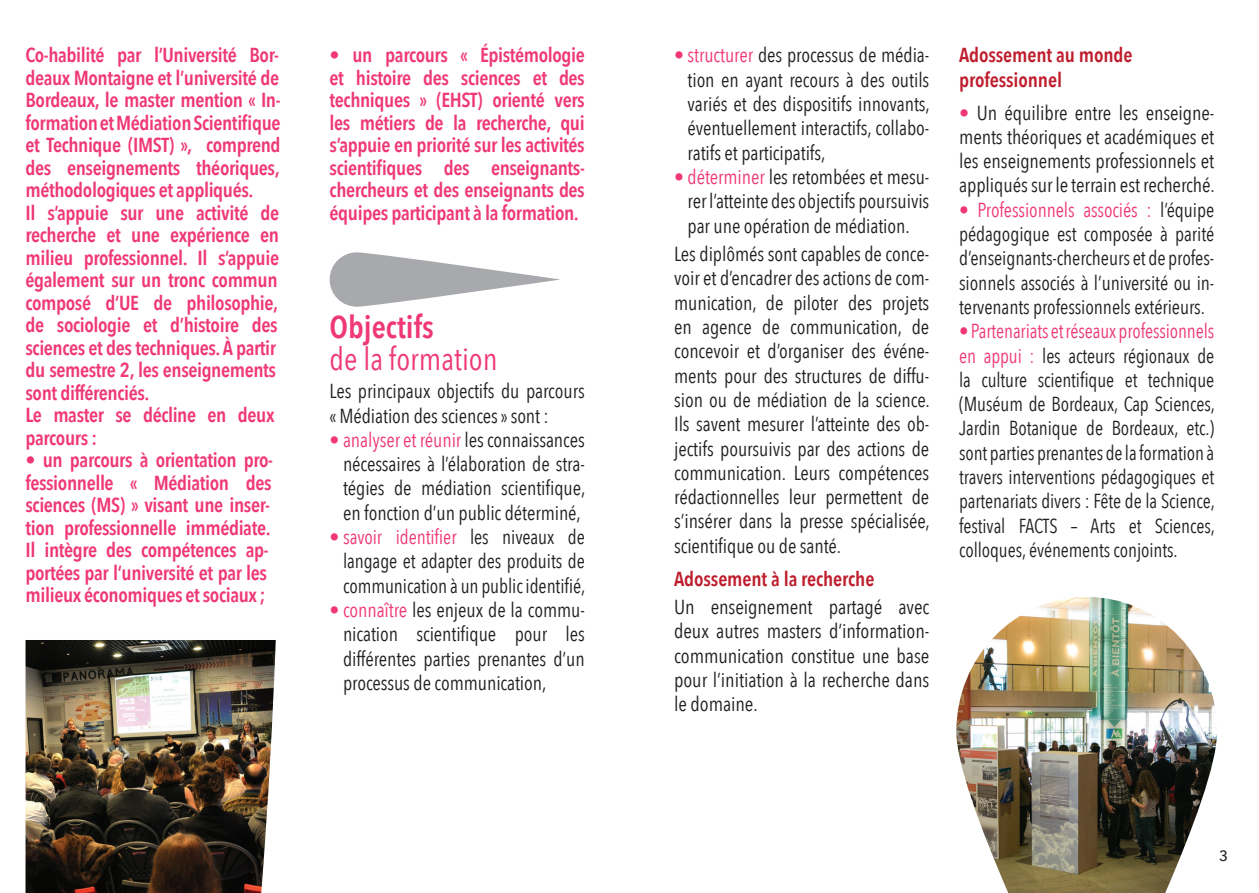
<style>
.page{position:relative;width:1259px;height:893px;background:#fff}
.page>*{position:absolute;margin:0;border:0;box-sizing:border-box;transform-origin:0 0}
.t1{font:31.5px "Avenir Next Condensed";color:#ef3875}
.t2{font:600 31.5px "Avenir Next Condensed";color:#ef3875}
.t3{font:20.25px/24.3px "Avenir Next Condensed";letter-spacing:-.005em;color:#231f20;text-align:justify}
.t4{font:600 20.25px/22.5px "Avenir Next Condensed";letter-spacing:-.02em;color:#ef3875}
.t5{font:20.25px/24.3px "Avenir Next Condensed";letter-spacing:-.005em;color:#231f20;text-align:justify;scale:.94 1}
.t6{font:20.25px/24.3px "Avenir Next Condensed";letter-spacing:-.005em;color:#231f20;text-align:justify;scale:.96 1}
.t7{font:20.25px/24.3px "Avenir Next Condensed";letter-spacing:-.005em;color:#231f20;text-align:justify;scale:.95 1}
.t8{font:600 20.25px/24.3px "Avenir Next Condensed";letter-spacing:-.005em;color:#be1d2c}
.t9{font:500 15px "Avenir Next";color:#231f20}
.s1{color:#ef3875}
</style>
<div class="page">
<svg style="left:330px;top:252px;width:230px;height:55px;fill:#a8a9ad"></svg>
<img style="left:26px;top:640px;width:250px;height:253px">
<img style="left:956px;top:597px;width:261px;height:296px">
<p class="t4" style="left:26px;top:44px;width:257px">Co-habilité par l’Université Bor&shy;deaux Montaigne et l’université de<br>Bordeaux, le master mention « In&shy;formation et Médiation Scientifique et Technique (IMST) », comprend des enseignements théoriques, méthodologiques et appliqués.<br>Il s’appuie sur une activité de recherche et une expérience en milieu professionnel. Il s’appuie également sur un tronc commun composé d’UE de philosophie, de sociologie et d’histoire des sciences et des techniques. À partir du semestre 2, les enseignements sont différenciés.<br>Le master se décline en deux parcours :</p>
<p class="t4" style="left:26px;top:448px;width:249px">• un parcours à orientation pro&shy;fessionnelle « Médiation des sciences (MS) » visant une inser&shy;tion professionnelle immédiate.<br>Il intègre des compétences ap&shy;portées par l’université et par les milieux économiques et sociaux ;</p>
<p class="t4" style="left:330px;top:44px;width:257px;text-align:justify">• un parcours « Épistémologie et histoire des sciences et des techniques » (EHST) orienté vers les métiers de la recherche, qui s’appuie en priorité sur les activités scientifiques des enseignants&shy;chercheurs et des enseignants des équipes participant à la formation.</p>
<h1 class="t2" style="left:330px;top:300px;width:106px">Objectifs</h1>
<h1 class="t1" style="left:330px;top:332px;width:169px">de la formation</h1>
<p class="t3" style="left:330px;top:378px;width:257px">Les principaux objectifs du parcours « Médiation des sciences » sont :</p>
<p class="t3" style="left:343px;top:427px;width:244px;text-indent:-13px"><span class="s1">• analyser et réunir</span> les connaissances nécessaires à l’élaboration de stra&shy;tégies de médiation scientifique, en fonction d’un public déterminé,</p>
<p class="t7" style="left:343px;top:524px;width:257px;text-indent:-13px"><span class="s1">• savoir identifier</span> les niveaux de langage et adapter des produits de communication à un public identifié,</p>
<p class="t3" style="left:343px;top:597px;width:243px;text-indent:-13px"><span class="s1">• connaître</span> les enjeux de la commu&shy;nication scientifique pour les différentes parties prenantes d’un processus de communication,</p>
<p class="t3" style="left:687px;top:42px;width:244px;text-indent:-13px"><span class="s1">• structurer</span> des processus de média&shy;tion en ayant recours à des outils variés et des dispositifs innovants, éventuellement interactifs, collabo&shy;ratifs et participatifs,</p>
<p class="t3" style="left:687px;top:164px;width:243px;text-indent:-13px"><span class="s1">• déterminer</span> les retombées et mesu&shy;rer l’atteinte des objectifs poursuivis par une opération de médiation.</p>
<p class="t3" style="left:674px;top:241px;width:257px">Les diplômés sont capables de conce&shy;voir et d’encadrer des actions de com&shy;munication, de piloter des projets en agence de communication, de concevoir et d’organiser des événe&shy;ments pour des structures de diffu&shy;sion ou de médiation de la science.<br>Ils savent mesurer l’atteinte des ob&shy;jectifs poursuivis par des actions de communication. Leurs compétences rédactionnelles leur permettent de s’insérer dans la presse spécialisée, scientifique ou de santé.</p>
<p class="t8" style="left:674px;top:566px;width:202px">Adossement à la recherche</p>
<p class="t3" style="left:674px;top:594px;width:257px">Un enseignement partagé avec deux autres masters d’information&shy;communication constitue une base pour l’initiation à la recherche dans le domaine.</p>
<p class="t8" style="left:959px;top:43px;width:175px">Adossement au monde professionnel</p>
<p class="t3" style="left:959px;top:99px;width:257px"><span class="s1">•</span> Un équilibre entre les enseigne&shy;ments théoriques et académiques et les enseignements professionnels et appliqués sur le terrain est recherché.</p>
<p class="t6" style="left:959px;top:197px;width:267px"><span class="s1">• Professionnels associés :</span> l’équipe pédagogique est composée à parité d’enseignants-chercheurs et de profes&shy;sionnels associés à l’université ou in&shy;tervenants professionnels extérieurs.</p>
<p class="t5" style="left:959px;top:318px;width:274px"><span class="s1">• Partenariats et réseaux professionnels en appui :</span> les acteurs régionaux de la culture scientifique et technique (Muséum de Bordeaux, Cap Sciences, Jardin Botanique de Bordeaux, etc.) sont parties prenantes de la formation à travers interventions pédagogiques et partenariats divers : Fête de la Science, festival FACTS – Arts et Sciences, colloques, événements conjoints.</p>
<p class="t9" style="left:1219px;top:843px;width:10px">3</p>
</div>
